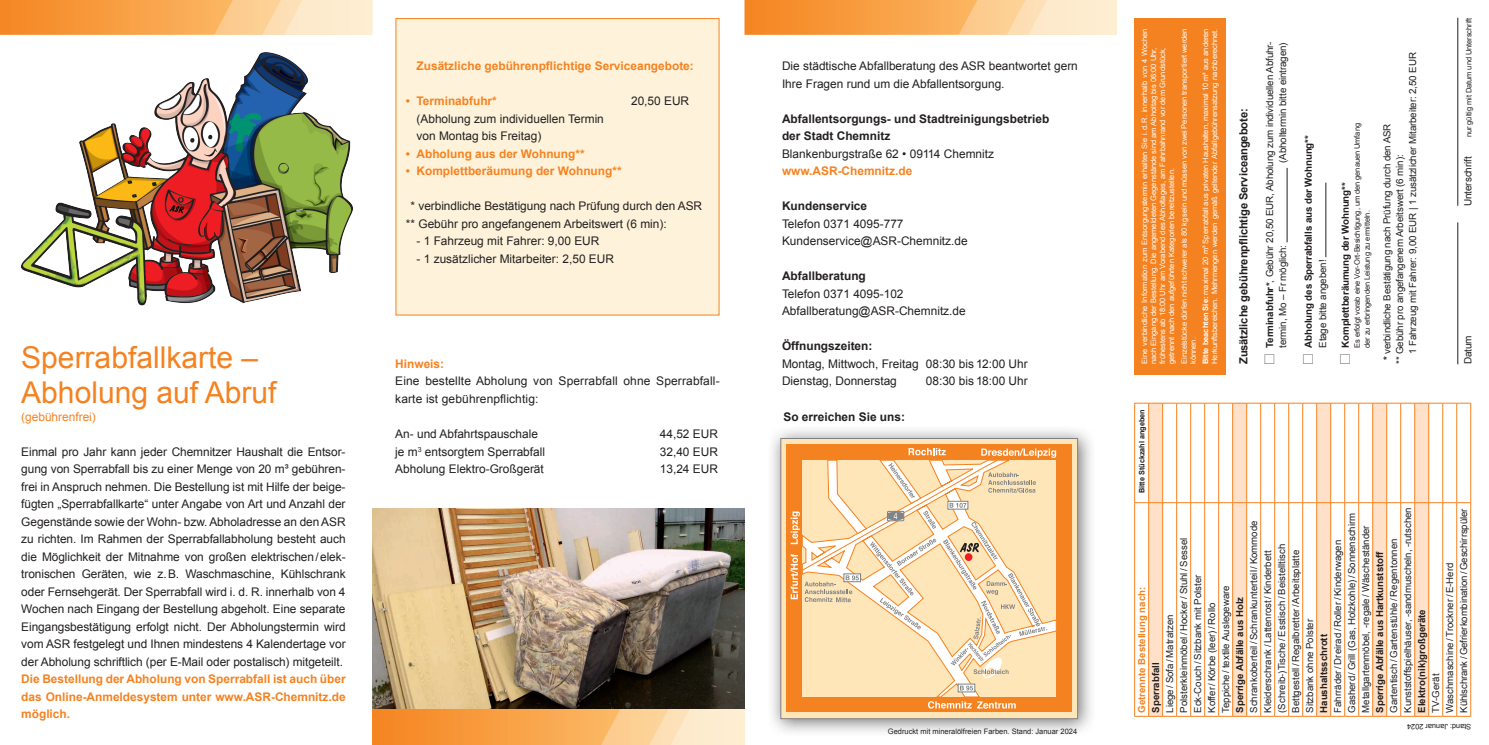
<style>
.page{position:relative;width:1489px;height:745px;background:#fff}
.page>*{position:absolute;margin:0;border:0;box-sizing:border-box;transform-origin:0 0}
.t1{font:30px/35px "Arial";color:#f58220}
.t2{font:11.88px/17.5px "Arial";color:#231f20}
.t3{font:700 11.88px/17.5px "Arial";color:#f58220;text-align:justify}
.t4{font:700 11.88px/17.5px "Arial";color:#231f20}
.t5{font:11.88px "Arial";color:#f58220}
.t6{font:700 11.25px "Arial";letter-spacing:-.01em;color:#231f20}
.t7{font:10px "Arial";letter-spacing:-.01em;color:#231f20}
.t8{font:9.75px/13.1px "Arial";letter-spacing:-.01em;color:#231f20}
.t9{font:700 9.75px/14.4px "Arial";letter-spacing:-.01em;color:#231f20}
.t10{font:9.62px/14px "Arial";color:#231f20}
.t11{font:700 9.62px "Arial";color:#231f20}
.t12{font:700 9.62px "Arial";color:#f58220}
.t13{font:7.5px/9px "Arial";color:#fff}
.t14{font:7.5px/10px "Arial";letter-spacing:-.01em;color:#231f20}
.t15{font:700 7.5px "Arial";color:#231f20}
.s1{font-weight:700}
.s2{font-family:"Apple Gothic"}
.s3{font-family:"Apple Gothic";font-weight:400}
.s4{font-weight:400}
</style>
<div class="page">
<div style="left:395px;top:18px;width:324px;height:297px;background:#fef3da"></div>
<img style="left:372px;top:508px;width:372px;height:201px">
<div style="left:767px;top:424px;width:329px;height:312px;background:#231f20;opacity:.6"></div>
<div style="left:780px;top:438px;width:297px;height:280px;background:#fee6b9"></div>
<div style="left:780px;top:438px;width:297px;height:280px;border:1px solid #808285"></div>
<div style="left:786px;top:444px;width:285px;height:267px;background:#f58220"></div>
<svg style="left:802px;top:621px;width:255px;height:76px;background:#fde3b6"></svg>
<div style="left:957px;top:683px;width:18px;height:8px;border:1px solid #808285"></div>
<svg style="left:959px;top:685px;width:14px;height:5px"></svg>
<svg style="left:977px;top:701px;width:38px;height:7px"></svg>
<svg style="left:928px;top:701px;width:43px;height:7px"></svg>
<svg style="left:790px;top:448px;width:266px;height:231px;background:#f7d9af"></svg>
<img style="left:21px;top:52px;width:332px;height:254px">
<svg style="left:372px;top:709px;width:200px;height:35px;background:#f7993b"></svg>
<svg style="left:572px;top:709px;width:172px;height:35px;background:#fcd5a1"></svg>
<svg style="left:744px;top:0;width:200px;height:35px;background:#f7993d"></svg>
<svg style="left:944px;top:0;width:172px;height:35px;background:#fcd9a9"></svg>
<svg style="left:0;top:0;width:200px;height:35px;background:#f79b3e"></svg>
<svg style="left:200px;top:0;width:172px;height:35px;background:#fcd9aa"></svg>
<div style="left:1134px;top:18px;width:91px;height:356px;background:#f58220"></div>
<hr style="left:1457px;top:222px;width:1px;height:142px;background:#231f20">
<hr style="left:1457px;top:18px;width:1px;height:188px;background:#231f20">
<hr style="left:1470px;top:502px;width:1px;height:214px;background:#f58220">
<hr style="left:1470px;top:403px;width:1px;height:99px;background:#f58220">
<svg style="left:1134px;top:402px;width:336px;height:314px"></svg>
<hr style="left:1286px;top:168px;width:1px;height:74px;background:#231f20">
<hr style="left:1325px;top:182px;width:1px;height:75px;background:#231f20">
<h1 class="t1" style="left:21px;top:340px;width:257px">Sperrabfallkarte –<br>Abholung auf Abruf</h1>
<p class="t5" style="left:21px;top:408px;width:76px">(gebührenfrei)</p>
<p class="t2" style="left:21px;top:442px;width:326px;text-align:justify">Einmal pro Jahr kann jeder Chemnitzer Haushalt die Entsor&shy;gung von Sperrabfall bis zu einer Menge von 20 m³ gebühren&shy;frei in Anspruch nehmen. Die Bestellung ist mit Hilfe der beige&shy;fügten „Sperrabfallkarte“ unter Angabe von Art und Anzahl der Gegenstände sowie der Wohn- bzw. Abholadresse an den ASR zu richten. Im Rahmen der Sperrabfallabholung besteht auch die Möglichkeit der Mitnahme von großen elektrischen/elek&shy;tronischen Geräten, wie z.B. Waschmaschine, Kühlschrank oder Fernsehgerät. Der Sperrabfall wird i. d. R. innerhalb von 4<br>Wochen nach Eingang der Bestellung abgeholt. Eine separate Eingangsbestätigung erfolgt nicht. Der Abholungstermin wird vom ASR festgelegt und Ihnen mindestens 4 Kalendertage vor der Abholung schriftlich (per E-Mail oder postalisch) mitgeteilt.</p>
<p class="t3" style="left:21px;top:670px;width:326px">Die Bestellung der Abholung von Sperrabfall ist auch über das Online-Anmeldesystem unter www.ASR-Chemnitz.de möglich.</p>
<p class="t3" style="left:416px;top:58px;width:279px">Zusätzliche gebührenpflichtige Serviceangebote:</p>
<p class="t3" style="left:406px;top:93px;width:92px">• Terminabfuhr*</p>
<p class="t2" style="left:631px;top:92px;width:60px">20,50 EUR</p>
<p class="t2" style="left:416px;top:110px;width:189px">(Abholung zum individuellen Termin von Montag bis Freitag)</p>
<p class="t3" style="left:406px;top:145px;width:180px">• Abholung aus der Wohnung**</p>
<p class="t3" style="left:406px;top:163px;width:217px">• Komplettberäumung der Wohnung**</p>
<p class="t2" style="left:406px;top:197px;width:298px;text-indent:5px">* verbindliche Bestätigung nach Prüfung durch den ASR ** Gebühr pro angefangenem Arbeitswert (6 min):</p>
<p class="t2" style="left:416px;top:232px;width:184px">- 1 Fahrzeug mit Fahrer: 9,00 EUR</p>
<p class="t2" style="left:416px;top:250px;width:199px">- 1 zusätzlicher Mitarbeiter: 2,50 EUR</p>
<p class="t3" style="left:395px;top:355px;width:50px">Hinweis:</p>
<p class="t2" style="left:395px;top:372px;width:326px">Eine bestellte Abholung von Sperrabfall ohne Sperrabfall&shy;karte ist gebührenpflichtig:</p>
<p class="t2" style="left:395px;top:425px;width:144px">An- und Abfahrtspauschale</p>
<p class="t2" style="left:659px;top:425px;width:60px">44,52 EUR</p>
<p class="t2" style="left:395px;top:442px;width:151px">je m<sup>3</sup> entsorgtem Sperrabfall</p>
<p class="t2" style="left:659px;top:442px;width:60px">32,40 EUR</p>
<p class="t2" style="left:395px;top:460px;width:150px">Abholung Elektro-Großgerät</p>
<p class="t2" style="left:659px;top:460px;width:60px">13,24 EUR</p>
<p class="t2" style="left:782px;top:57px;width:297px">Die städtische Abfallberatung des ASR beantwortet gern<br>Ihre Fragen rund um die Abfallentsorgung.</p>
<p class="t4" style="left:782px;top:110px;width:269px">Abfallentsorgungs- und Stadtreinigungsbetrieb der Stadt Chemnitz</p>
<p class="t2" style="left:782px;top:145px;width:213px">Blankenburgstraße 62 • 09114 Chemnitz</p>
<p class="t3" style="left:782px;top:162px;width:132px">www.ASR-Chemnitz.de</p>
<p class="t4" style="left:782px;top:197px;width:87px">Kundenservice</p>
<p class="t2" style="left:782px;top:215px;width:187px">Telefon 0371 4095-777<br>Kundenservice@ASR-Chemnitz.de</p>
<p class="t4" style="left:782px;top:267px;width:85px">Abfallberatung</p>
<p class="t2" style="left:782px;top:285px;width:185px">Telefon 0371 4095-102<br>Abfallberatung@ASR-Chemnitz.de</p>
<p class="t4" style="left:782px;top:337px;width:92px">Öffnungszeiten:</p>
<p class="t2" style="left:782px;top:355px;width:247px">Montag, Mittwoch, Freitag 08:30 bis 12:00 Uhr<br>Dienstag, Donnerstag</p>
<p class="t2" style="left:925px;top:372px;width:103px">08:30 bis 18:00 Uhr</p>
<p class="t4" style="left:783px;top:407px;width:123px">So erreichen Sie uns:</p>
<p class="t14" style="left:887px;top:726px;width:191px">Gedruckt mit mineralölfreien Farben. Stand: Januar 2024</p>
<p class="t13" style="left:1140px;top:364px;width:337px;rotate:-90deg">Eine verbindliche Information zum Entsorgungstermin erhalten Sie i.d.R. innerhalb von 4 Wochen nach Eingang der Bestellung. Die angemeldeten Gegenstände sind am Abholtag bis 06:00 Uhr, frühestens ab 18:00 Uhr am Vorabend des Abholtages, am Fahrbahnrand vor dem Grundstück, getrennt nach den aufgeführten Kategorien bereitzustellen.</p>
<p class="t13" style="left:1179px;top:364px;width:337px;rotate:-90deg">Einzelstücke dürfen nicht schwerer als 80 kg sein und müssen von zwei Personen transportiert werden können.</p>
<p class="t13" style="left:1201px;top:364px;width:337px;rotate:-90deg"><span class="s1">Bitte beachten Sie:</span> maximal 20 m³ Sperrabfall aus privaten Haushalten, maximal 10 m³ aus anderen<br>Herkunftsbereichen. Mehrmengen werden gemäß geltender Abfallgebührensatzung nachberechnet.</p>
<p class="t15" style="left:1136px;top:493px;width:86px;rotate:-90deg">Bitte Stückzahl angeben</p>
<p class="t6" style="left:1235px;top:364px;width:257px;rotate:-90deg">Zusätzliche gebührenpflichtige Serviceangebote:</p>
<p class="t8" style="left:1262px;top:347px;width:308px;text-indent:-16px;rotate:-90deg"><span class="s2">☐</span> <span class="s1">Terminabfuhr*</span>, Gebühr 20,50 EUR, Abholung zum individuellen Abfuhr&shy;termin, Mo – Fr möglich:</p>
<p class="t8" style="left:1276px;top:163px;width:122px;rotate:-90deg">(Abholtermin bitte eintragen)</p>
<p class="t9" style="left:1301px;top:347px;width:214px;text-indent:-16px;rotate:-90deg"><span class="s3">☐</span> Abholung des Sperrabfalls aus der Wohnung**<br><span class="s4">Etage bitte angeben!</span></p>
<p class="t8" style="left:1406px;top:354px;width:303px;rotate:-90deg">1 Fahrzeug mit Fahrer: 9,00 EUR | 1 zusätzlicher Mitarbeiter: 2,50 EUR</p>
<p class="t14" style="left:1352px;top:347px;width:226px;rotate:-90deg">Es erfolgt vorab eine Vor-Ort-Besichtigung, um den genauen Umfang der zu erbringenden Leistung zu ermitteln.</p>
<p class="t8" style="left:1380px;top:364px;width:242px;line-height:12.5px;text-indent:4px;rotate:-90deg"><span class="s1">*</span> verbindliche Bestätigung nach Prüfung durch den ASR ** Gebühr pro angefangenem Arbeitswert (6 min):</p>
<p class="t9" style="left:1338px;top:364px;width:183px;rotate:-90deg"><span class="s3">☐</span> Komplettberäumung der Wohnung**</p>
<p class="t14" style="left:1463px;top:137px;width:121px;rotate:-90deg">nur gültig mit Datum und Unterschrift</p>
<p class="t7" style="left:1461px;top:206px;width:52px;rotate:-90deg">Unterschrift</p>
<p class="t7" style="left:1461px;top:364px;width:31px;rotate:-90deg">Datum</p>
<p class="t10" style="left:1386px;top:712px;width:207px;rotate:-90deg">Gartentisch / Gartenstühle / Regentonnen<br>Kunststoffspielhäuser, -sandmuscheln, -rutschen</p>
<p class="t10" style="left:1428px;top:712px;width:206px;rotate:-90deg">TV-Gerät<br>Waschmaschine /Trockner / E-Herd<br>Kühlschrank / Gefrierkombination / Geschirrspüler</p>
<p class="t10" style="left:1330px;top:712px;width:201px;rotate:-90deg">Fahrräder / Dreirad / Roller / Kinderwagen<br>Gasherd / Grill (Gas, Holzkohle) / Sonnenschirm<br>Metallgartenmöbel, -regale / Wäscheständer</p>
<p class="t10" style="left:1246px;top:712px;width:194px;rotate:-90deg">Schrankoberteil / Schrankunterteil / Kommode Kleiderschrank / Lattenrost / Kinderbett (Schreib-)Tische / Esstisch / Beistelltisch Bettgestell / Regalbretter /Arbeitsplatte Sitzbank ohne Polster</p>
<p class="t10" style="left:1162px;top:712px;width:176px;rotate:-90deg">Liege / Sofa / Matratzen<br>Polsterkleinmöbel / Hocker / Stuhl / Sessel<br>Eck-Couch / Sitzbank mit Polster<br>Koffer / Körbe (leer) / Rollo<br>Teppiche / textile Auslegeware</p>
<p class="t11" style="left:1373px;top:712px;width:163px;rotate:-90deg">Sperrige Abfälle aus Hartkunststoff</p>
<p class="t12" style="left:1135px;top:712px;width:127px;rotate:-90deg">Getrennte Bestellung nach:</p>
<p class="t11" style="left:1233px;top:712px;width:117px;rotate:-90deg">Sperrige Abfälle aus Holz</p>
<p class="t11" style="left:1415px;top:712px;width:105px;rotate:-90deg">Elektro(nik)großgeräte</p>
<p class="t11" style="left:1317px;top:712px;width:80px;rotate:-90deg">Haushaltsschrott</p>
<p class="t11" style="left:1149px;top:712px;width:52px;rotate:-90deg">Sperrabfall</p>
<p class="t14" style="left:1470px;top:730px;width:66px;rotate:-180deg">Stand: Januar 2024</p>
</div>
